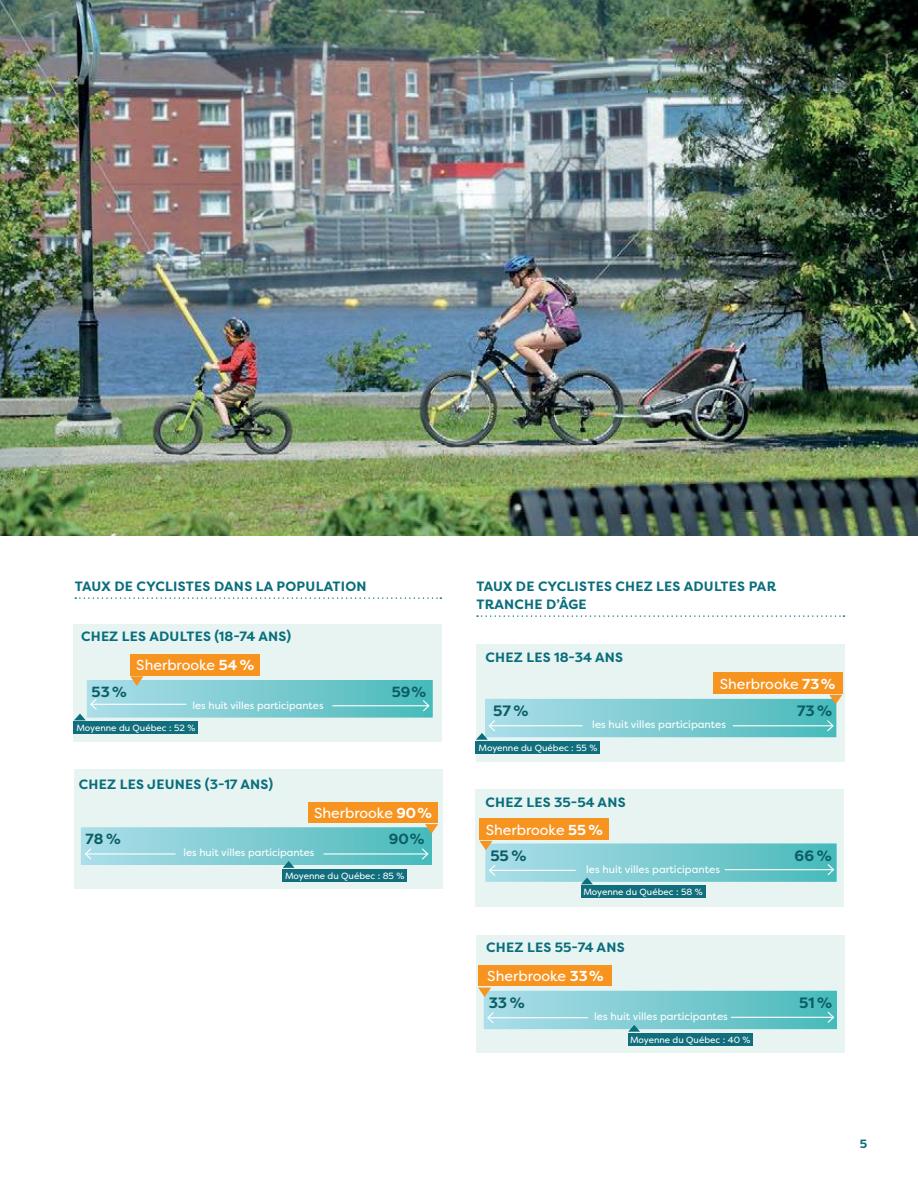
<style>
.page{position:relative;width:918px;height:1188px;background:#fff}
.page>*{position:absolute;margin:0;border:0;box-sizing:border-box;transform-origin:0 0}
.t1{font:700 15px "Filson Pro";color:#0b5d65}
.t2{font:700 14.7px "Filson Pro";color:#0b5d65}
.t3{font:14.4px "Filson Pro";color:#fff}
.t4{font:700 13.5px/18px "Filson Pro";letter-spacing:.02em;color:#096e7c}
.t5{font:700 12px "Filson Pro";color:#096e7c}
.t6{font:10.5px "Filson Pro";color:#fff}
.t7{font:10.35px "Filson Pro";color:#fff}
.t8{font:9px "Filson Pro";color:#fff}
.s1{font-weight:700}
</style>
<div class="page">
<img style="left:0;top:0;width:918px;height:536px">
<div style="left:74px;top:625px;width:368px;height:117px;background:#e8f4f2"></div>
<img style="left:87px;top:680px;width:346px;height:38px">
<hr style="left:91px;top:704px;width:95px;height:1px;background:#fff">
<hr style="left:332px;top:705px;width:97px;height:1px;background:#fff">
<svg style="left:422px;top:699px;width:8px;height:19px"></svg>
<svg style="left:130px;top:676px;width:13px;height:10px"></svg>
<div style="left:130px;top:655px;width:130px;height:21px;background:#f7931f"></div>
<div style="left:74px;top:721px;width:124px;height:13px;background:#116e7c"></div>
<svg style="left:74px;top:698px;width:24px;height:22px"></svg>
<div style="left:476px;top:644px;width:368px;height:118px;background:#e8f4f2"></div>
<img style="left:485px;top:699px;width:351px;height:38px">
<hr style="left:489px;top:725px;width:94px;height:1px;background:#fff">
<svg style="left:476px;top:719px;width:20px;height:21px"></svg>
<div style="left:476px;top:741px;width:124px;height:13px;background:#116e7c"></div>
<svg style="left:829px;top:695px;width:13px;height:9px"></svg>
<div style="left:713px;top:673px;width:129px;height:21px;background:#f7931f"></div>
<hr style="left:733px;top:725px;width:100px;height:1px;background:#fff">
<svg style="left:826px;top:719px;width:9px;height:14px"></svg>
<div style="left:476px;top:789px;width:368px;height:118px;background:#e8f4f2"></div>
<img style="left:486px;top:844px;width:351px;height:38px">
<hr style="left:490px;top:870px;width:86px;height:1px;background:#fff">
<svg style="left:488px;top:864px;width:9px;height:13px"></svg>
<hr style="left:725px;top:869px;width:108px;height:1px;background:#fff">
<svg style="left:826px;top:863px;width:9px;height:13px"></svg>
<svg style="left:581px;top:878px;width:12px;height:6px"></svg>
<div style="left:581px;top:885px;width:124px;height:13px;background:#116e7c"></div>
<svg style="left:480px;top:841px;width:12px;height:9px"></svg>
<div style="left:480px;top:819px;width:129px;height:21px;background:#f7931f"></div>
<div style="left:476px;top:935px;width:368px;height:118px;background:#e8f4f2"></div>
<img style="left:484px;top:991px;width:353px;height:38px">
<hr style="left:488px;top:1017px;width:100px;height:1px;background:#fff">
<svg style="left:486px;top:1011px;width:9px;height:14px"></svg>
<hr style="left:731px;top:1017px;width:102px;height:1px;background:#fff">
<svg style="left:826px;top:1011px;width:9px;height:13px"></svg>
<svg style="left:628px;top:1025px;width:12px;height:7px"></svg>
<div style="left:628px;top:1033px;width:124px;height:13px;background:#116e7c"></div>
<svg style="left:478px;top:988px;width:13px;height:9px"></svg>
<div style="left:479px;top:966px;width:133px;height:20px;background:#f7931f"></div>
<div style="left:75px;top:769px;width:368px;height:120px;background:#e8f4f2"></div>
<img style="left:81px;top:828px;width:351px;height:37px">
<hr style="left:323px;top:853px;width:105px;height:2px;background:#fff">
<svg style="left:421px;top:847px;width:8px;height:14px"></svg>
<svg style="left:283px;top:861px;width:12px;height:7px"></svg>
<div style="left:283px;top:869px;width:124px;height:13px;background:#116e7c"></div>
<svg style="left:425px;top:824px;width:13px;height:10px"></svg>
<div style="left:308px;top:802px;width:130px;height:21px;background:#f7931f"></div>
<hr style="left:85px;top:853px;width:91px;height:2px;background:#fff">
<svg style="left:84px;top:847px;width:9px;height:14px"></svg>
<svg style="left:75px;top:597px;width:366px;height:2px"></svg>
<svg style="left:477px;top:615px;width:367px;height:2px"></svg>
<p class="t4" style="left:75px;top:577px;width:293px">TAUX DE CYCLISTES DANS LA POPULATION</p>
<p class="t4" style="left:476px;top:577px;width:301px">TAUX DE CYCLISTES CHEZ LES ADULTES PAR<br>TRANCHE D’ÂGE</p>
<p class="t4" style="left:81px;top:628px;width:212px">CHEZ LES ADULTES (18-74 ANS)</p>
<p class="t3" style="left:136px;top:657px;width:119px">Sherbrooke <span class="s1">54 %</span></p>
<p class="t7" style="left:193px;top:700px;width:133px">les huit villes participantes</p>
<p class="t8" style="left:76px;top:723px;width:120px">Moyenne du Québec : 52 %</p>
<p class="t2" style="left:92px;top:684px;width:37px">53 %</p>
<p class="t2" style="left:392px;top:684px;width:36px">59%</p>
<p class="t4" style="left:79px;top:776px;width:196px">CHEZ LES JEUNES (3-17 ANS)</p>
<p class="t3" style="left:314px;top:807px;width:119px">Sherbrooke <span class="s1">90 %</span></p>
<p class="t2" style="left:86px;top:831px;width:37px">78 %</p>
<p class="t2" style="left:389px;top:831px;width:37px">90%</p>
<p class="t8" style="left:285px;top:872px;width:121px">Moyenne du Québec : 85 %</p>
<p class="t7" style="left:183px;top:849px;width:133px">les huit villes participantes</p>
<p class="t4" style="left:486px;top:649px;width:139px">CHEZ LES 18-34 ANS</p>
<p class="t3" style="left:720px;top:678px;width:117px">Sherbrooke <span class="s1">73 %</span></p>
<p class="t6" style="left:592px;top:720px;width:135px">les huit villes participantes</p>
<p class="t1" style="left:493px;top:703px;width:37px">57 %</p>
<p class="t1" style="left:797px;top:703px;width:37px">73 %</p>
<p class="t8" style="left:479px;top:744px;width:120px">Moyenne du Québec : 55 %</p>
<p class="t4" style="left:486px;top:793px;width:142px">CHEZ LES 35-54 ANS</p>
<p class="t3" style="left:486px;top:824px;width:119px">Sherbrooke <span class="s1">55 %</span></p>
<p class="t6" style="left:586px;top:865px;width:135px">les huit villes participantes</p>
<p class="t1" style="left:490px;top:847px;width:38px">55 %</p>
<p class="t1" style="left:795px;top:847px;width:39px">66 %</p>
<p class="t8" style="left:583px;top:889px;width:121px">Moyenne du Québec : 58 %</p>
<p class="t4" style="left:486px;top:939px;width:140px">CHEZ LES 55-74 ANS</p>
<p class="t3" style="left:487px;top:971px;width:118px">Sherbrooke <span class="s1">33 %</span></p>
<p class="t6" style="left:594px;top:1012px;width:135px">les huit villes participantes</p>
<p class="t1" style="left:489px;top:995px;width:38px">33 %</p>
<p class="t1" style="left:799px;top:995px;width:34px">51 %</p>
<p class="t8" style="left:630px;top:1036px;width:122px">Moyenne du Québec : 40 %</p>
<p class="t5" style="left:860px;top:1137px;width:9px">5</p>
</div>
